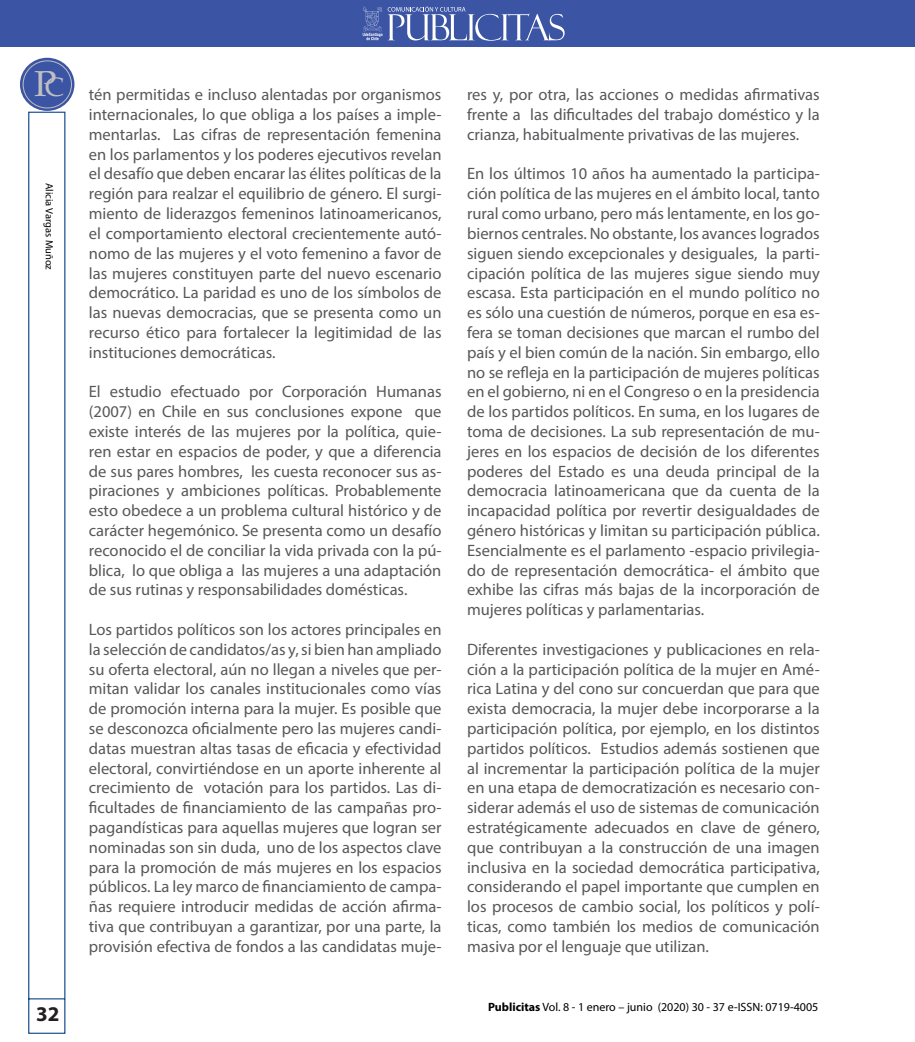
<style>
.page{position:relative;width:915px;height:1042px;background:#fff}
.page>*{position:absolute;margin:0;border:0;box-sizing:border-box;transform-origin:0 0}
.t1{font:36.3px "Palatino Linotype";color:#bebfc2}
.t2{font:700 21px "Myriad Pro";color:#231f20}
.t3{font:16.5px/19.8px "Myriad Pro";color:#57585a;text-align:justify}
.t4{font:12px "Myriad Pro";color:#000}
.t5{font:10.5px "Myriad Pro";color:#000}
.s1{font-size:26.55px}
.s2{font-weight:700}
</style>
<div class="page">
<div style="left:0;top:0;width:914px;height:47px;background:#3b54a4"></div>
<div style="left:20px;top:58px;width:54px;height:53px;background:#3b54a4;border-radius:50%"></div>
<div style="left:23px;top:60px;width:49px;height:48px;border:1px solid #bdbfbf;border-radius:50%"></div>
<svg style="left:28px;top:111px;width:38px;height:923px"></svg>
<svg style="left:362px;top:6px;width:202px;height:35px"></svg>
<h1 class="t1" style="left:34px;top:58px;width:32px">P<span class="s1">C</span></h1>
<p class="t5" style="left:56px;top:183px;width:88px;rotate:90deg">Alicia Vargas Muñoz</p>
<p class="t2" style="left:36px;top:1000px;width:25px">32</p>
<p class="t3" style="left:89px;top:85px;width:354px">tén permitidas e incluso alentadas por organismos internacionales, lo que obliga a los países a imple&shy;mentarlas. Las cifras de representación femenina en los parlamentos y los poderes ejecutivos revelan el desafío que deben encarar las élites políticas de la región para realzar el equilibrio de género. El surgi&shy;miento de liderazgos femeninos latinoamericanos, el comportamiento electoral crecientemente autó&shy;nomo de las mujeres y el voto femenino a favor de las mujeres constituyen parte del nuevo escenario democrático. La paridad es uno de los símbolos de las nuevas democracias, que se presenta como un recurso ético para fortalecer la legitimidad de las instituciones democráticas.</p>
<p class="t3" style="left:89px;top:382px;width:354px">El estudio efectuado por Corporación Humanas (2007) en Chile en sus conclusiones expone que existe interés de las mujeres por la política, quie&shy;ren estar en espacios de poder, y que a diferencia de sus pares hombres, les cuesta reconocer sus as&shy;piraciones y ambiciones políticas. Probablemente esto obedece a un problema cultural histórico y de carácter hegemónico. Se presenta como un desafío reconocido el de conciliar la vida privada con la pú&shy;blica, lo que obliga a las mujeres a una adaptación de sus rutinas y responsabilidades domésticas.</p>
<p class="t3" style="left:89px;top:619px;width:354px">Los partidos políticos son los actores principales en la selección de candidatos/as y, si bien han ampliado su oferta electoral, aún no llegan a niveles que per&shy;mitan validar los canales institucionales como vías de promoción interna para la mujer. Es posible que se desconozca oficialmente pero las mujeres candi&shy;datas muestran altas tasas de eficacia y efectividad electoral, convirtiéndose en un aporte inherente al crecimiento de votación para los partidos. Las di&shy;ficultades de financiamiento de las campañas pro&shy;pagandísticas para aquellas mujeres que logran ser nominadas son sin duda, uno de los aspectos clave para la promoción de más mujeres en los espacios públicos. La ley marco de financiamiento de campa&shy;ñas requiere introducir medidas de acción afirma&shy;tiva que contribuyan a garantizar, por una parte, la provisión efectiva de fondos a las candidatas muje-</p>
<p class="t3" style="left:467px;top:85px;width:354px">res y, por otra, las acciones o medidas afirmativas frente a las dificultades del trabajo doméstico y la crianza, habitualmente privativas de las mujeres.</p>
<p class="t3" style="left:467px;top:164px;width:354px">En los últimos 10 años ha aumentado la participa&shy;ción política de las mujeres en el ámbito local, tanto rural como urbano, pero más lentamente, en los go&shy;biernos centrales. No obstante, los avances logrados siguen siendo excepcionales y desiguales, la parti&shy;cipación política de las mujeres sigue siendo muy escasa. Esta participación en el mundo político no es sólo una cuestión de números, porque en esa es&shy;fera se toman decisiones que marcan el rumbo del país y el bien común de la nación. Sin embargo, ello no se refleja en la participación de mujeres políticas en el gobierno, ni en el Congreso o en la presidencia de los partidos políticos. En suma, en los lugares de toma de decisiones. La sub representación de mu&shy;jeres en los espacios de decisión de los diferentes poderes del Estado es una deuda principal de la democracia latinoamericana que da cuenta de la incapacidad política por revertir desigualdades de género históricas y limitan su participación pública.<br>Esencialmente es el parlamento -espacio privilegia&shy;do de representación democrática- el ámbito que exhibe las cifras más bajas de la incorporación de mujeres políticas y parlamentarias.</p>
<p class="t3" style="left:467px;top:639px;width:354px">Diferentes investigaciones y publicaciones en rela&shy;ción a la participación política de la mujer en Amé&shy;rica Latina y del cono sur concuerdan que para que exista democracia, la mujer debe incorporarse a la participación política, por ejemplo, en los distintos partidos políticos. Estudios además sostienen que al incrementar la participación política de la mujer en una etapa de democratización es necesario con&shy;siderar además el uso de sistemas de comunicación estratégicamente adecuados en clave de género, que contribuyan a la construcción de una imagen inclusiva en la sociedad democrática participativa, considerando el papel importante que cumplen en los procesos de cambio social, los políticos y polí&shy;ticas, como también los medios de comunicación masiva por el lenguaje que utilizan.</p>
<p class="t4" style="left:488px;top:999px;width:331px"><span class="s2">Publicitas</span> Vol. 8 - 1 enero – junio (2020) 30 - 37 e-ISSN: 0719-4005</p>
</div>
